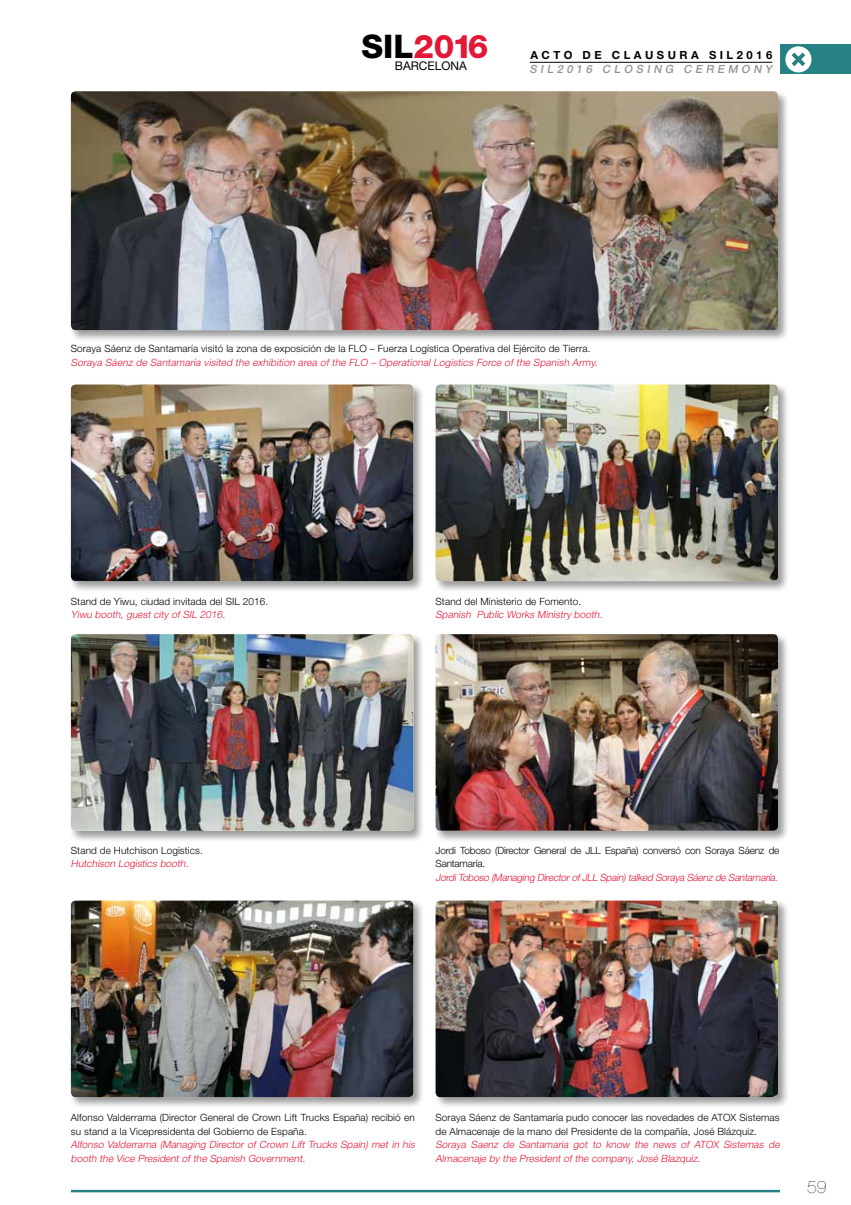
<style>
.page{position:relative;width:851px;height:1205px;background:#fff}
.page>*{position:absolute;margin:0;border:0;box-sizing:border-box;transform-origin:0 0}
.t1{font:800 32.62px "Helvetica Neue";color:#e31837}
.t2{font:200 17.5px "Helvetica Neue";color:#000}
.t3{font:12px "Helvetica Neue";color:#000}
.t4{font:italic 500 11.25px "Helvetica Neue";color:#939598}
.t5{font:700 11.25px "Helvetica Neue";letter-spacing:.31em;color:#000}
.t6{font:italic 300 10px/13.8px "Helvetica Neue";letter-spacing:.01em;color:#e31837}
.t7{font:300 10px/13.8px "Helvetica Neue";letter-spacing:.01em;color:#000}
.t8{font:300 10px/13.8px "Helvetica Neue";letter-spacing:-.02em;color:#000}
.s1{color:#000}
</style>
<div class="page">
<div style="left:433px;top:383px;width:356px;height:210px;background:#000;opacity:.4"></div>
<img style="left:435px;top:384px;width:342px;height:197px">
<div style="left:433px;top:632px;width:356px;height:210px;background:#000;opacity:.4"></div>
<img style="left:435px;top:634px;width:342px;height:197px">
<div style="left:433px;top:899px;width:356px;height:210px;background:#000;opacity:.4"></div>
<img style="left:435px;top:900px;width:342px;height:197px">
<div style="left:69px;top:89px;width:720px;height:253px;background:#000;opacity:.4"></div>
<img style="left:71px;top:91px;width:706px;height:239px">
<div style="left:69px;top:383px;width:356px;height:210px;background:#000;opacity:.4"></div>
<img style="left:71px;top:384px;width:342px;height:197px">
<div style="left:69px;top:632px;width:356px;height:210px;background:#000;opacity:.4"></div>
<img style="left:71px;top:634px;width:342px;height:197px">
<div style="left:69px;top:899px;width:356px;height:210px;background:#000;opacity:.4"></div>
<img style="left:71px;top:900px;width:342px;height:197px">
<hr style="left:529px;top:62px;width:243px;height:1px;background:#000">
<div style="left:780px;top:45px;width:70px;height:29px;background:#278383"></div>
<svg style="left:785px;top:46px;width:27px;height:27px"></svg>
<hr style="left:71px;top:1190px;width:709px;height:2px;background:#278383">
<h1 class="t1" style="left:361px;top:27px;width:128px"><span class="s1">SIL</span>2016</h1>
<p class="t3" style="left:395px;top:59px;width:74px">BARCELONA</p>
<p class="t5" style="left:530px;top:48px;width:243px">ACTO DE CLAUSURA SIL2016</p>
<p class="t4" style="left:529px;top:62px;width:247px">SIL2016 CLOSING CEREMONY</p>
<p class="t7" style="left:71px;top:341px;width:521px">Soraya Sáenz de Santamaría visitó la zona de exposición de la FLO – Fuerza Logística Operativa del Ejército de Tierra.</p>
<p class="t6" style="left:71px;top:355px;width:530px">Soraya Sáenz de Santamaría visited the exhibition area of the FLO – Operational Logistics Force of the Spanish Army.</p>
<p class="t7" style="left:71px;top:594px;width:199px">Stand de Yiwu, ciudad invitada del SIL 2016.</p>
<p class="t6" style="left:71px;top:608px;width:158px">Yiwu booth, guest city of SIL 2016.</p>
<p class="t7" style="left:71px;top:843px;width:133px">Stand de Hutchison Logistics.</p>
<p class="t6" style="left:71px;top:856px;width:121px">Hutchison Logistics booth.</p>
<p class="t7" style="left:435px;top:594px;width:147px">Stand del Ministerio de Fomento.</p>
<p class="t6" style="left:435px;top:608px;width:170px">Spanish Public Works Ministry booth.</p>
<p class="t8" style="left:435px;top:843px;width:345px">Jordi Toboso (Director General de JLL España) conversó con Soraya Sáenz de<br>Santamaría.</p>
<p class="t6" style="left:435px;top:870px;width:346px">JordiToboso (Managing DirectorofJLL Spain) talked Soraya Sáenz de Santamaría.</p>
<p class="t7" style="left:71px;top:1110px;width:345px">Alfonso Valderrama (Director General de Crown Lift Trucks España) recibió en su stand a la Vicepresidenta del Gobierno de España.</p>
<p class="t6" style="left:71px;top:1138px;width:347px">Alfonso Valderrama (Managing Director of Crown Lift Trucks Spain) met in his booth the Vice President of the Spanish Government.</p>
<p class="t7" style="left:435px;top:1110px;width:345px">Soraya Sáenz de Santamaría pudo conocer las novedades de ATOX Sistemas de Almacenaje de la mano del Presidente de la compañía, José Blázquiz.</p>
<p class="t6" style="left:435px;top:1138px;width:347px">Soraya Saenz de Santamaria got to know the news of ATOX Sistemas de<br>Almacenaje by the President of the company, José Blazquiz.</p>
<h2 class="t2" style="left:807px;top:1176px;width:21px">59</h2>
</div>
